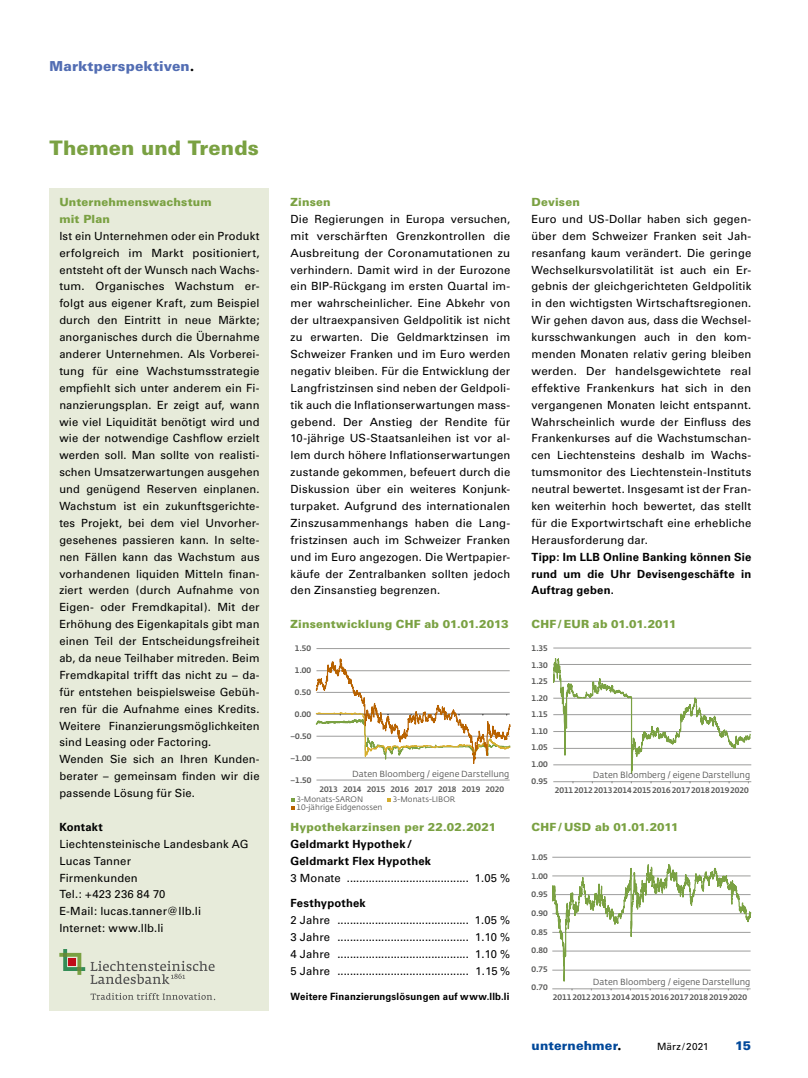
<style>
.page{position:relative;width:808px;height:1078px;background:#fff}
.page>*{position:absolute;margin:0;border:0;box-sizing:border-box;transform-origin:0 0}
.t1{font:900 20px "Univers";letter-spacing:.005em;color:#7aa142}
.t2{font:900 13.75px "Univers";letter-spacing:.01em;color:#526db3}
.t3{font:900 12.5px "Univers";letter-spacing:.01em;color:#00489a}
.t4{font:11.25px/16.9px "Univers";letter-spacing:.01em;color:#000;text-align:justify}
.t5{font:900 11.25px/16.9px "Univers";letter-spacing:.015em;color:#7aa142}
.t6{font:700 11.25px/16.9px "Univers";letter-spacing:.02em;color:#000}
.t7{font:700 10px "Univers";letter-spacing:.02em;color:#000;scale:.96 1}
.t8{font:10px "Univers";letter-spacing:.015em;color:#000}
.t9{font:9.38px "LLB Sans Standard";color:#575756}
.t10{font:9.25px "LLB Sans Standard";color:#575756}
.t11{font:700 8.5px "LLB Sans Standard";color:#575756}
.t12{font:700 8.38px "LLB Sans Standard";color:#575756}
.t13{font:700 8.25px "LLB Sans Standard";color:#575756}
.t14{font:8.25px/8.6px "LLB Sans Standard";color:#575756}
.s1{font-family:"Futura BT";font-weight:800;font-size:15.12px;color:#000}
.s2{font-family:"Futura";font-weight:800;font-size:13.75px;color:#000}
</style>
<div class="page">
<div style="left:50px;top:188px;width:219px;height:46px;background:#e7ebda"></div>
<div style="left:50px;top:222px;width:219px;height:536px;background:#e7ebda"></div>
<div style="left:50px;top:745px;width:219px;height:63px;background:#e7ebda"></div>
<div style="left:50px;top:796px;width:219px;height:29px;background:#e7ebda"></div>
<div style="left:50px;top:813px;width:219px;height:29px;background:#e7ebda"></div>
<div style="left:50px;top:830px;width:219px;height:29px;background:#e7ebda"></div>
<div style="left:50px;top:847px;width:219px;height:29px;background:#e7ebda"></div>
<div style="left:50px;top:864px;width:219px;height:29px;background:#e7ebda"></div>
<div style="left:50px;top:880px;width:219px;height:29px;background:#e7ebda"></div>
<div style="left:50px;top:897px;width:219px;height:29px;background:#e7ebda"></div>
<div style="left:50px;top:914px;width:219px;height:29px;background:#e7ebda"></div>
<div style="left:50px;top:931px;width:219px;height:29px;background:#e7ebda"></div>
<div style="left:50px;top:948px;width:219px;height:29px;background:#e7ebda"></div>
<div style="left:50px;top:965px;width:219px;height:29px;background:#e7ebda"></div>
<div style="left:50px;top:982px;width:219px;height:29px;background:#e7ebda"></div>
<svg style="left:553px;top:647px;width:198px;height:137px"></svg>
<svg style="left:552px;top:856px;width:199px;height:135px"></svg>
<svg style="left:291px;top:798px;width:3px;height:11px"></svg>
<svg style="left:387px;top:798px;width:4px;height:3px"></svg>
<hr style="left:316px;top:648px;width:194px;height:1px;background:#9d9d9c">
<hr style="left:316px;top:779px;width:194px;height:1px;background:#9d9d9c">
<svg style="left:315px;top:658px;width:195px;height:106px"></svg>
<svg style="left:91px;top:993px;width:124px;height:6px"></svg>
<svg style="left:59px;top:949px;width:156px;height:34px"></svg>
<p class="t2" style="left:50px;top:57px;width:146px">Marktperspektiven<span class="s1">.</span></p>
<h1 class="t1" style="left:50px;top:136px;width:211px">Themen und Trends</h1>
<p class="t5" style="left:59px;top:193px;width:154px">Unternehmenswachstum mit Plan</p>
<p class="t4" style="left:59px;top:227px;width:202px;text-align:left">Ist ein Unternehmen oder ein Produkt erfolgreich im Markt positioniert, entsteht oft der Wunsch nach Wachs&shy;tum. Organisches Wachstum er&shy;folgt aus eigener Kraft, zum Beispiel durch den Eintritt in neue Märkte; anorganisches durch die Übernahme anderer Unternehmen. Als Vorberei&shy;tung für eine Wachstumsstrategie empfiehlt sich unter anderem ein Fi&shy;nanzierungsplan. Er zeigt auf, wann wie viel Liquidität benötigt wird und wie der notwendige Cashflow erzielt werden soll. Man sollte von realisti&shy;schen Umsatzerwartungen ausgehen und genügend Reserven einplanen.<br>Wachstum ist ein zukunftsgerichte&shy;tes Projekt, bei dem viel Unvorher&shy;gesehenes passieren kann. In selte&shy;nen Fällen kann das Wachstum aus vorhandenen liquiden Mitteln finan&shy;ziert werden (durch Aufnahme von Eigen- oder Fremdkapital). Mit der Erhöhung des Eigenkapitals gibt man einen Teil der Entscheidungsfreiheit ab, da neue Teilhaber mitreden. Beim Fremdkapital trifft das nicht zu − da&shy;für entstehen beispielsweise Gebüh&shy;ren für die Aufnahme eines Kredits.<br>Weitere Finanzierungsmöglichkeiten sind Leasing oder Factoring.<br>Wenden Sie sich an Ihren Kunden&shy;berater – gemeinsam finden wir die passende Lösung für Sie.</p>
<p class="t6" style="left:59px;top:818px;width:45px">Kontakt</p>
<p class="t4" style="left:59px;top:835px;width:191px;text-align:left">Liechtensteinische Landesbank AG<br>Lucas Tanner<br>Firmenkunden<br>Tel.: +423 236 84 70<br>E-Mail: lucas.tanner@llb.li<br>Internet: www.llb.li</p>
<p class="t5" style="left:291px;top:193px;width:42px">Zinsen</p>
<p class="t4" style="left:291px;top:210px;width:221px">Die Regierungen in Europa versuchen, mit verschärften Grenzkontrollen die Ausbreitung der Coronamutationen zu verhindern. Damit wird in der Eurozone ein BIP-Rückgang im ersten Quartal im&shy;mer wahrscheinlicher. Eine Abkehr von der ultraexpansiven Geldpolitik ist nicht zu erwarten. Die Geldmarktzinsen im Schweizer Franken und im Euro werden negativ bleiben. Für die Entwicklung der Langfristzinsen sind neben der Geldpoli&shy;tik auch die Inflationserwartungen mass&shy;gebend. Der Anstieg der Rendite für 10-jährige US-Staatsanleihen ist vor al&shy;lem durch höhere Inflationserwartungen zustande gekommen, befeuert durch die Diskussion über ein weiteres Konjunk&shy;turpaket. Aufgrund des internationalen Zinszusammenhangs haben die Lang&shy;fristzinsen auch im Schweizer Franken und im Euro angezogen. Die Wertpapier&shy;käufe der Zentralbanken sollten jedoch den Zinsanstieg begrenzen.</p>
<p class="t5" style="left:531px;top:193px;width:50px">Devisen</p>
<p class="t4" style="left:531px;top:210px;width:221px">Euro und US-Dollar haben sich gegen&shy;über dem Schweizer Franken seit Jah&shy;resanfang kaum verändert. Die geringe Wechselkursvolatilität ist auch ein Er&shy;gebnis der gleichgerichteten Geldpolitik in den wichtigsten Wirtschaftsregionen.<br>Wir gehen davon aus, dass die Wechsel&shy;kursschwankungen auch in den kom&shy;menden Monaten relativ gering bleiben werden. Der handelsgewichtete real effektive Frankenkurs hat sich in den vergangenen Monaten leicht entspannt.<br>Wahrscheinlich wurde der Einfluss des Frankenkurses auf die Wachstumschan&shy;cen Liechtensteins deshalb im Wachs&shy;tumsmonitor des Liechtenstein-Instituts neutral bewertet. Insgesamt ist der Fran&shy;ken weiterhin hoch bewertet, das stellt für die Exportwirtschaft eine erhebliche Herausforderung dar.</p>
<p class="t6" style="left:531px;top:548px;width:221px;text-align:justify">Tipp: Im LLB Online Banking können Sie rund um die Uhr Devisengeschäfte in Auftrag geben.</p>
<p class="t5" style="left:291px;top:615px;width:219px">Zinsentwicklung CHF ab 01.01.2013</p>
<p class="t5" style="left:531px;top:615px;width:146px">CHF / EUR ab 01.01.2011</p>
<p class="t13" style="left:295px;top:643px;width:18px">1.50</p>
<p class="t11" style="left:531px;top:643px;width:18px">1.35</p>
<p class="t13" style="left:295px;top:665px;width:18px">1.00</p>
<p class="t11" style="left:531px;top:659px;width:18px">1.30</p>
<p class="t11" style="left:531px;top:676px;width:18px">1.25</p>
<p class="t13" style="left:295px;top:687px;width:18px">0.50</p>
<p class="t11" style="left:531px;top:692px;width:18px">1.20</p>
<p class="t13" style="left:295px;top:709px;width:18px">0.00</p>
<p class="t11" style="left:531px;top:709px;width:18px">1.15</p>
<p class="t13" style="left:291px;top:731px;width:22px">–0.50</p>
<p class="t11" style="left:531px;top:725px;width:18px">1.10</p>
<p class="t11" style="left:531px;top:742px;width:18px">1.05</p>
<p class="t13" style="left:291px;top:752px;width:22px">–1.00</p>
<p class="t11" style="left:531px;top:758px;width:18px">1.00</p>
<p class="t13" style="left:291px;top:774px;width:22px">–1.50</p>
<p class="t10" style="left:352px;top:768px;width:159px">Daten Bloomberg / eigene Darstellung</p>
<p class="t13" style="left:319px;top:783px;width:186px">2013 2014 2015 2016 2017 2018 2019 2020</p>
<p class="t11" style="left:531px;top:775px;width:18px">0.95</p>
<p class="t9" style="left:593px;top:769px;width:159px">Daten Bloomberg / eigene Darstellung</p>
<p class="t11" style="left:555px;top:785px;width:195px">2011201220132014201520162017201820192020</p>
<p class="t14" style="left:296px;top:794px;width:87px">3-Monats-SARON<br>10-jährige Eidgenossen</p>
<p class="t14" style="left:393px;top:794px;width:64px">3-Monats-LIBOR</p>
<p class="t5" style="left:291px;top:818px;width:207px">Hypothekarzinsen per 22.02.2021</p>
<p class="t6" style="left:291px;top:835px;width:142px">Geldmarkt Hypothek/<br>Geldmarkt Flex Hypothek</p>
<p class="t4" style="left:291px;top:869px;width:221px">3 Monate ....................................... 1.05 %</p>
<p class="t6" style="left:291px;top:894px;width:77px">Festhypothek</p>
<p class="t4" style="left:291px;top:911px;width:221px">2 Jahre .......................................... 1.05 % 3 Jahre .......................................... 1.10 % 4 Jahre .......................................... 1.10 % 5 Jahre .......................................... 1.15 %</p>
<p class="t7" style="left:291px;top:990px;width:230px">Weitere Finanzierungslösungen auf www.llb.li</p>
<p class="t5" style="left:531px;top:818px;width:148px">CHF / USD ab 01.01.2011</p>
<p class="t12" style="left:531px;top:852px;width:18px">1.05</p>
<p class="t12" style="left:531px;top:870px;width:18px">1.00</p>
<p class="t12" style="left:531px;top:889px;width:18px">0.95</p>
<p class="t12" style="left:531px;top:907px;width:18px">0.90</p>
<p class="t12" style="left:531px;top:926px;width:18px">0.85</p>
<p class="t12" style="left:531px;top:945px;width:18px">0.80</p>
<p class="t12" style="left:531px;top:963px;width:18px">0.75</p>
<p class="t12" style="left:531px;top:982px;width:18px">0.70</p>
<p class="t10" style="left:593px;top:976px;width:159px">Daten Bloomberg / eigene Darstellung</p>
<p class="t12" style="left:553px;top:992px;width:196px">2011201220132014201520162017201820192020</p>
<p class="t3" style="left:532px;top:1037px;width:91px">unternehmer<span class="s2">.</span></p>
<p class="t8" style="left:657px;top:1040px;width:53px">März/2021</p>
<p class="t3" style="left:735px;top:1037px;width:18px">15</p>
</div>
